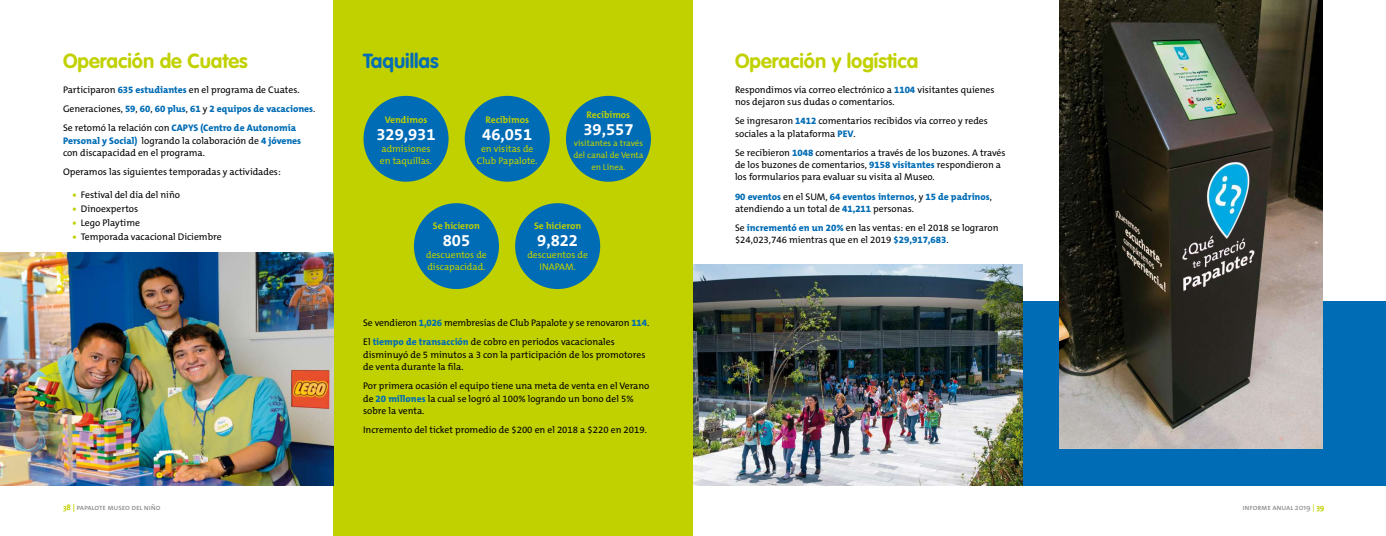
<style>
.page{position:relative;width:1386px;height:536px;background:#fff}
.page>*{position:absolute;margin:0;border:0;box-sizing:border-box;transform-origin:0 0}
.t1{font:700 20.12px "VAG Rounded";color:#c1d100}
.t2{font:700 20.12px "VAG Rounded";color:#006cb5}
.t3{font:700 16.62px "The Mix B W7";color:#fff}
.t4{font:9.62px/12.2px "The Mix B W5 Plain";color:#000}
.t5{font:800 9.62px/19.2px "The Mix B W8";color:#006cb5}
.t6{font:9.62px/12.2px "The Mix B W5 Plain";color:#c1d100}
.t7{font:700 9.62px "The Mix B W7";color:#c1d100}
.t8{font:8.75px/11.4px "The Mix B W5 Plain";color:#c1d100}
.t9{font:7.88px "The Mix Regular Caps";letter-spacing:-.02em;color:#878787}
.s1{font-family:"The Mix B W8";font-weight:800;color:#006cb5}
.s2{font-family:"The Mix B W5 Plain";font-weight:400;color:#000}
.s3{font-family:"The Mix B W8";font-weight:800;color:#c1d100}
.s4{font-family:"The Mix";font-weight:700;color:#c1d100}
.s5{font-family:"The Mix"}
.s6{color:#c1d100}
</style>
<div class="page">
<div style="left:333px;top:0;width:360px;height:536px;background:#c1d100"></div>
<img style="left:0;top:252px;width:333px;height:233px">
<div style="left:364px;top:96px;width:85px;height:86px;background:#006cb5;border-radius:50%"></div>
<div style="left:465px;top:96px;width:85px;height:86px;background:#006cb5;border-radius:50%"></div>
<div style="left:414px;top:203px;width:85px;height:86px;background:#006cb5;border-radius:50%"></div>
<div style="left:515px;top:203px;width:85px;height:86px;background:#006cb5;border-radius:50%"></div>
<div style="left:566px;top:96px;width:85px;height:86px;background:#006cb5;border-radius:50%"></div>
<div style="left:693px;top:301px;width:693px;height:184px;background:#006cb5"></div>
<img style="left:693px;top:264px;width:330px;height:221px">
<img style="left:1059px;top:0;width:264px;height:448px">
<h1 class="t1" style="left:63px;top:49px;width:186px">Operación de Cuates</h1>
<p class="t4" style="left:63px;top:83px;width:238px">Participaron <span class="s1">635 estudiantes</span> en el programa de Cuates.</p>
<p class="t5" style="left:63px;top:99px;width:254px"><span class="s2">Generaciones,</span> 59<span class="s2">,</span> 60<span class="s2">,</span> 60 plus<span class="s2">,</span> 61 <span class="s2">y</span> 2 equipos de vacaciones<span class="s2">.<br>Se retomó la relación con</span> CAPYS (Centro de Autonomía</p>
<p class="t5" style="left:63px;top:131px;width:240px">Personal y Social) <span class="s2">logrando la colaboración de</span> 4 jóvenes</p>
<p class="t4" style="left:63px;top:143px;width:219px;line-height:19.2px">con discapacidad en el programa.<br>Operamos las siguientes temporadas y actividades:</p>
<p class="t4" style="left:73px;top:188px;width:109px"><span class="s3">•</span> Festival del día del niño</p>
<p class="t4" style="left:73px;top:202px;width:67px"><span class="s3">•</span> Dinoexpertos</p>
<p class="t4" style="left:73px;top:216px;width:69px"><span class="s3">•</span> Lego Playtime</p>
<p class="t4" style="left:73px;top:230px;width:151px"><span class="s3">•</span> Temporada vacacional Diciembre</p>
<h1 class="t2" style="left:363px;top:49px;width:77px">Taquillas</h1>
<p class="t7" style="left:385px;top:113px;width:44px">Vendimos</p>
<h2 class="t3" style="left:376px;top:123px;width:61px">329,931</h2>
<p class="t6" style="left:380px;top:142px;width:54px">admisiones en taquillas.</p>
<p class="t7" style="left:485px;top:113px;width:45px">Recibimos</p>
<h2 class="t3" style="left:482px;top:123px;width:52px">46,051</h2>
<p class="t6" style="left:477px;top:142px;width:62px;text-align:center">en visitas de<br>Club Papalote.</p>
<p class="t7" style="left:587px;top:109px;width:45px">Recibimos</p>
<h2 class="t3" style="left:583px;top:119px;width:52px">39,557</h2>
<p class="t8" style="left:573px;top:138px;width:72px">visitantes a través del canal de Venta</p>
<p class="t8" style="left:591px;top:161px;width:36px">en Línea.</p>
<p class="t7" style="left:433px;top:219px;width:49px">Se hicieron</p>
<h2 class="t3" style="left:443px;top:229px;width:29px">805</h2>
<p class="t6" style="left:426px;top:248px;width:62px">descuentos de discapacidad.</p>
<p class="t7" style="left:534px;top:219px;width:49px">Se hicieron</p>
<h2 class="t3" style="left:537px;top:229px;width:42px">9,822</h2>
<p class="t6" style="left:527px;top:248px;width:62px;text-align:center">descuentos de<br>INAPAM.</p>
<p class="t4" style="left:363px;top:313px;width:288px;line-height:19.2px">Se vendieron <span class="s1">1,026</span> membresías de Club Papalote y se renovaron <span class="s1">114</span>.<br>El <span class="s1">tiempo de transacción</span> de cobro en periodos vacacionales</p>
<p class="t4" style="left:363px;top:348px;width:284px">disminuyó de 5 minutos a 3 con la participación de los promotores de venta durante la fila.</p>
<p class="t4" style="left:363px;top:380px;width:288px">Por primera ocasión el equipo tiene una meta de venta en el Verano de <span class="s1">20 millones</span> la cual se logró al 100% logrando un bono del 5% sobre la venta.</p>
<p class="t4" style="left:363px;top:423px;width:285px">Incremento del ticket promedio de $200 en el 2018 a $220 en 2019.</p>
<h1 class="t1" style="left:735px;top:49px;width:185px">Operación y logística</h1>
<p class="t4" style="left:735px;top:83px;width:261px">Respondimos vía correo electrónico a <span class="s1">1104</span> visitantes quienes nos dejaron sus dudas o comentarios.</p>
<p class="t4" style="left:735px;top:115px;width:254px">Se ingresaron <span class="s1">1412</span> comentarios recibidos vía correo y redes sociales a la plataforma <span class="s1">PEV</span>.</p>
<p class="t4" style="left:735px;top:146px;width:272px">Se recibieron <span class="s1">1048</span> comentarios a través de los buzones. A través de los buzones de comentarios, <span class="s1">9158 visitantes</span> respondieron a los formularios para evaluar su visita al Museo.</p>
<p class="t5" style="left:735px;top:187px;width:258px">90 eventos <span class="s2">en el SUM,</span> 64 eventos internos<span class="s2">, y</span> 15 de padrinos<span class="s2">,</span></p>
<p class="t4" style="left:735px;top:199px;width:265px;line-height:19.2px">atendiendo a un total de <span class="s1">41,211</span> personas.<br>Se <span class="s1">incrementó en un 20%</span> en las ventas: en el 2018 se lograron</p>
<p class="t4" style="left:735px;top:234px;width:215px">$24,023,746 mientras que en el 2019 <span class="s1">$29,917,683</span>.</p>
<p class="t9" style="left:63px;top:500px;width:99px"><span class="s4">38 |</span> papalote museo del niño</p>
<p class="t9" style="left:1242px;top:500px;width:84px">informe anual <span class="s5">2019</span> <span class="s6">|</span> <span class="s4">39</span></p>
</div>
